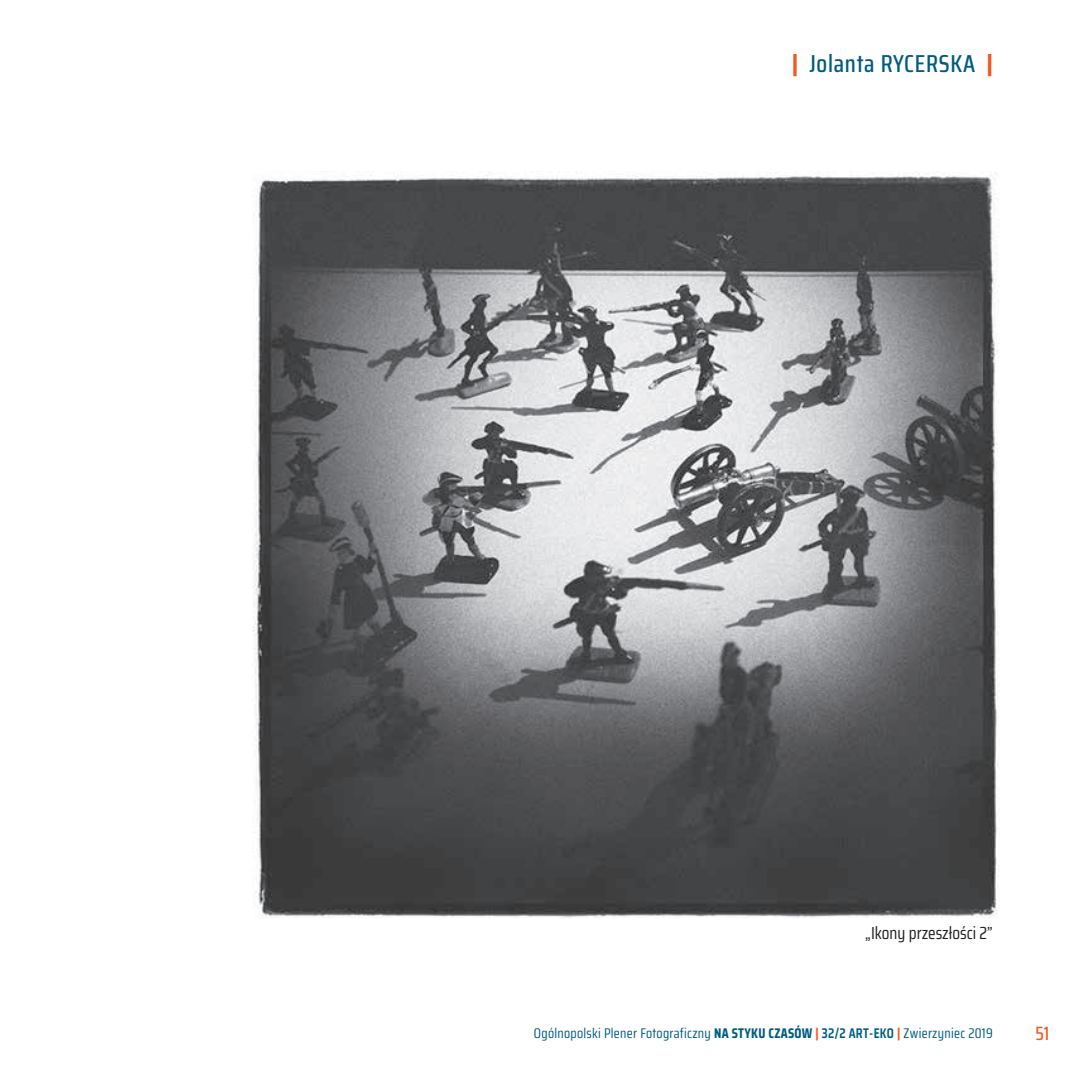
<style>
.page{position:relative;width:1092px;height:1092px;background:#fff}
.page>*{position:absolute;margin:0;border:0;box-sizing:border-box;transform-origin:0 0}
.t1{font:500 24.5px "Saira Condensed";letter-spacing:.03em;color:#005b7f}
.t2{font:500 19.25px "Saira Condensed";color:#f15921}
.t3{font:17.5px "Saira Condensed";color:#231f20}
.t4{font:14px "Saira Condensed";letter-spacing:.02em;color:#005b7f}
.s1{font-weight:800;color:#f15921}
.s2{font-weight:700}
.s3{font-weight:700;color:#f15921}
.s4{font-weight:600}
</style>
<div class="page">
<img style="left:252px;top:171px;width:747px;height:747px">
<h1 class="t1" style="left:792px;top:46px;width:202px"><span class="s1">|</span> Jolanta RYCERSKA <span class="s1">|</span></h1>
<p class="t3" style="left:865px;top:920px;width:129px">„Ikony przeszłości 2”</p>
<p class="t4" style="left:534px;top:1023px;width:460px">Ogólnopolski Plener Fotograficzny <span class="s2">NA STYKU CZASÓW</span> <span class="s3">|</span> <span class="s4">32/2 ART-EKO</span> <span class="s3">|</span> Zwierzyniec 2019</p>
<h2 class="t2" style="left:1035px;top:1018px;width:15px">51</h2>
</div>
